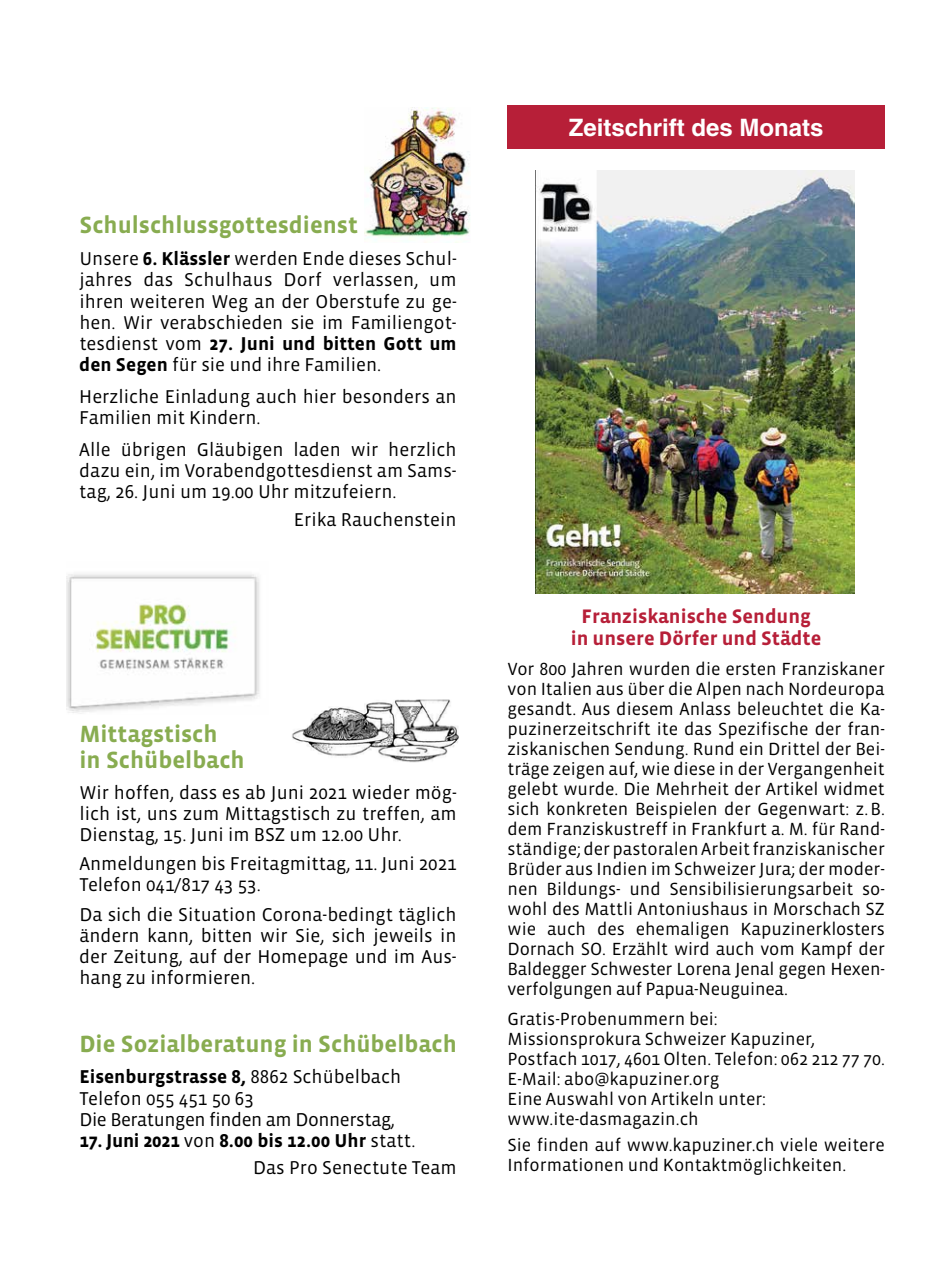
<style>
.page{position:relative;width:942px;height:1276px;background:#fff}
.page>*{position:absolute;margin:0;border:0;box-sizing:border-box;transform-origin:0 0}
.t1{font:700 24px/26px "Vista Sans";color:#88ac50}
.t2{font:700 24px "Helvetica";color:#fff}
.t3{font:700 20px/22px "Vista Sans";color:#b71f38;text-align:center}
.t4{font:19px/21px "Vista Sans";color:#000}
.t5{font:19px/21px "Vista Sans";letter-spacing:-.02em;color:#000}
.t6{font:18px/20px "Vista Sans";color:#000}
.s1{font-weight:700}
</style>
<div class="page">
<img style="left:67px;top:574px;width:193px;height:140px">
<img style="left:364px;top:108px;width:106px;height:132px">
<img style="left:292px;top:699px;width:167px;height:64px">
<div style="left:507px;top:105px;width:377px;height:44px;background:#b71f38"></div>
<img style="left:535px;top:170px;width:318px;height:423px">
<h1 class="t1" style="left:79px;top:212px;width:280px">Schulschlussgottesdienst</h1>
<p class="t4" style="left:79px;top:249px;width:379px">Unsere <span class="s1">6. Klässler</span> werden Ende dieses Schul&shy;jahres das Schulhaus Dorf verlassen, um ihren weiteren Weg an der Oberstufe zu ge-- hen. Wir verabschieden sie im Familiengot-- tesdienst vom <span class="s1">27. Juni und bitten Gott um den Segen</span> für sie und ihre Familien.</p>
<p class="t4" style="left:79px;top:386px;width:379px">Herzliche Einladung auch hier besonders an<br>Familien mit Kindern.</p>
<p class="t4" style="left:79px;top:440px;width:378px;text-align:justify">Alle übrigen Gläubigen laden wir herzlich dazu ein, im Vorabendgottesdienst am Sams&shy;tag, 26. Juni um 19.00 Uhr mitzufeiern.</p>
<p class="t4" style="left:294px;top:509px;width:164px">Erika Rauchenstein</p>
<h1 class="t1" style="left:79px;top:721px;width:167px">Mittagstisch in Schübelbach</h1>
<p class="t4" style="left:79px;top:782px;width:379px;text-align:justify">Wir hoffen, dass es ab Juni 2021 wieder mög&shy;lich ist, uns zum Mittagstisch zu treffen, am Dienstag, 15. Juni im BSZ um 12.00 Uhr.</p>
<p class="t4" style="left:79px;top:854px;width:379px">Anmeldungen bis Freitagmittag, 11. Juni 2021<br>Telefon 041/817 43 53.</p>
<p class="t4" style="left:79px;top:904px;width:379px;text-align:justify">Da sich die Situation Corona-bedingt täglich ändern kann, bitten wir Sie, sich jeweils in der Zeitung, auf der Homepage und im Aus&shy;hang zu informieren.</p>
<h1 class="t1" style="left:79px;top:1031px;width:379px">Die Sozialberatung in Schübelbach</h1>
<p class="t5" style="left:79px;top:1067px;width:323px"><span class="s1">Eisenburgstrasse 8,</span> 8862 Schübelbach<br>Telefon 055 451 50 63<br>Die Beratungen finden am Donnerstag,</p>
<p class="t4" style="left:253px;top:1127px;width:205px;line-height:27.2px;text-indent:-174px"><span class="s1">17. Juni 2021</span> von <span class="s1">8.00 bis 12.00 Uhr</span> statt.<br>Das Pro Senectute Team</p>
<h1 class="t2" style="left:568px;top:113px;width:256px">Zeitschrift des Monats</h1>
<p class="t3" style="left:570px;top:606px;width:252px">Franziskanische Sendung in unsere Dörfer und Städte</p>
<p class="t6" style="left:507px;top:659px;width:379px;text-align:justify">Vor 800 Jahren wurden die ersten Franziskaner von Italien aus über die Alpen nach Nordeuropa gesandt. Aus diesem Anlass beleuchtet die Ka&shy;puzinerzeitschrift ite das Spezifische der fran&shy;ziskanischen Sendung. Rund ein Drittel der Bei&shy;träge zeigen auf, wie diese in der Vergangenheit gelebt wurde. Die Mehrheit der Artikel widmet sich konkreten Beispielen der Gegenwart: z.B. dem Franziskustreff in Frankfurt a. M. für Rand&shy;ständige; der pastoralen Arbeit franziskanischer Brüder aus Indien im Schweizer Jura; der moder&shy;nen Bildungs- und Sensibilisierungsarbeit so&shy;wohl des Mattli Antoniushaus in Morschach SZ wie auch des ehemaligen Kapuzinerklosters Dornach SO. Erzählt wird auch vom Kampf der Baldegger Schwester Lorena Jenal gegen Hexen&shy;verfolgungen auf Papua-Neuguinea.</p>
<p class="t6" style="left:507px;top:1009px;width:379px">Gratis-Probenummern bei:<br>Missionsprokura Schweizer Kapuziner, Postfach 1017, 4601 Olten. Telefon: 062 212 77 70.<br>E-Mail: abo@kapuziner.org<br>Eine Auswahl von Artikeln unter: www.ite-dasmagazin.ch</p>
<p class="t6" style="left:507px;top:1135px;width:379px">Sie finden auf www.kapuziner.ch viele weitere<br>Informationen und Kontaktmöglichkeiten.</p>
</div>
